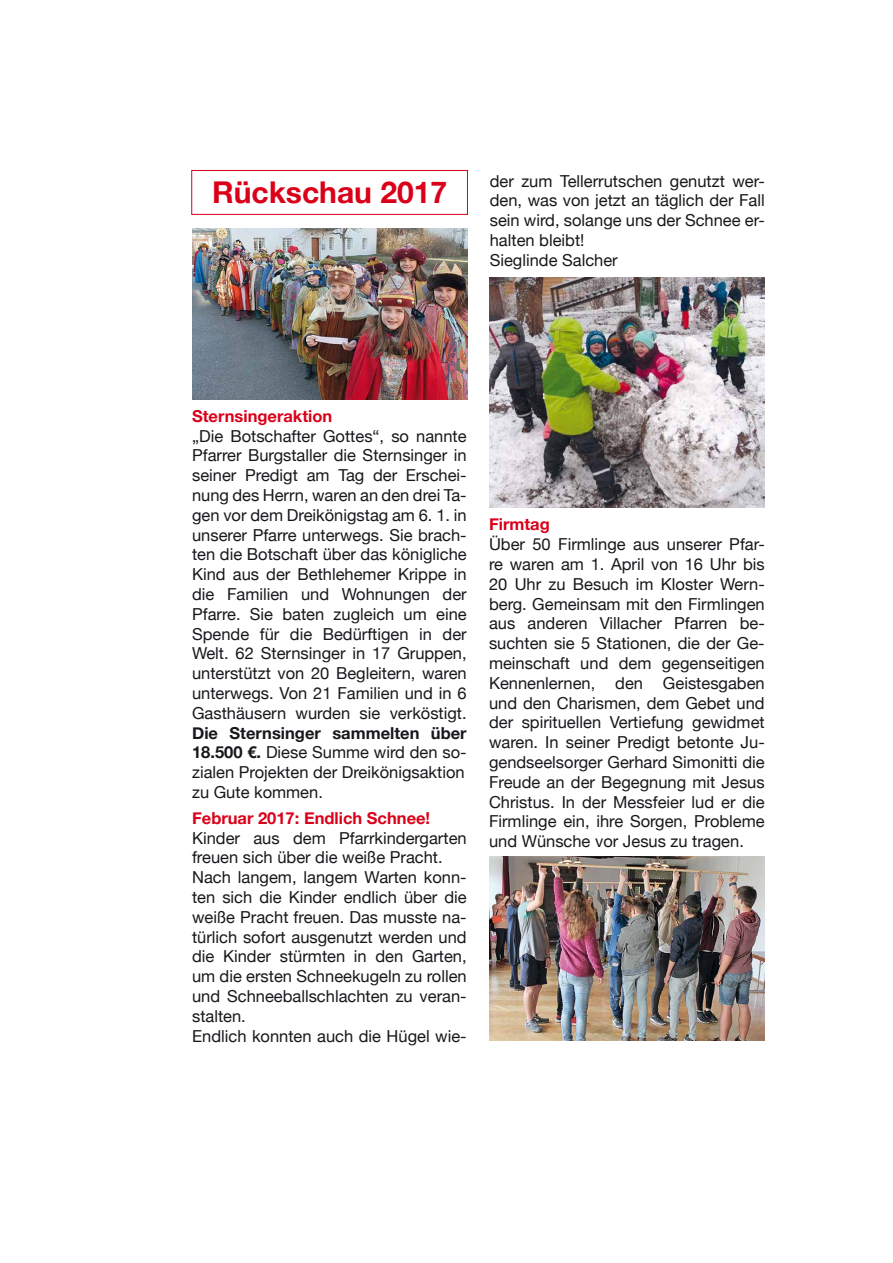
<style>
.page{position:relative;width:893px;height:1263px;background:#fff}
.page>*{position:absolute;margin:0;border:0;box-sizing:border-box;transform-origin:0 0}
.t1{font:700 30px "Helvetica Neue";color:#da001a}
.t2{font:16.5px/19.8px "Helvetica Neue";color:#1a171c}
.t3{font:700 16.5px "Helvetica Neue";color:#da001a}
.s1{font-weight:700}
</style>
<div class="page">
<div style="left:191px;top:170px;width:277px;height:45px;border:1px solid #da001a"></div>
<img style="left:192px;top:229px;width:276px;height:170px">
<img style="left:489px;top:277px;width:276px;height:231px">
<img style="left:490px;top:857px;width:275px;height:183px">
<h1 class="t1" style="left:212px;top:169px;width:237px">Rückschau 2017</h1>
<p class="t2" style="left:490px;top:172px;width:276px">der zum Tellerrutschen genutzt wer&shy;den, was von jetzt an täglich der Fall sein wird, solange uns der Schnee er&shy;halten bleibt!<br>Sieglinde Salcher</p>
<p class="t3" style="left:192px;top:403px;width:142px">Sternsingeraktion</p>
<p class="t2" style="left:192px;top:427px;width:276px;text-align:justify">„Die Botschafter Gottes“, so nannte Pfarrer Burgstaller die Sternsinger in seiner Predigt am Tag der Erschei&shy;nung des Herrn, waren an den drei Ta&shy;gen vor dem Dreikönigstag am 6. 1. in unserer Pfarre unterwegs. Sie brach&shy;ten die Botschaft über das königliche Kind aus der Bethlehemer Krippe in die Familien und Wohnungen der Pfarre. Sie baten zugleich um eine Spende für die Bedürftigen in der Welt. 62 Sternsinger in 17 Gruppen, unterstützt von 20 Begleitern, waren unterwegs. Von 21 Familien und in 6<br>Gasthäusern wurden sie verköstigt.</p>
<p class="t2" style="left:192px;top:724px;width:276px"><span class="s1">Die Sternsinger sammelten über<br>18.500 €.</span> Diese Summe wird den so&shy;zialen Projekten der Dreikönigsaktion zu Gute kommen.</p>
<p class="t3" style="left:192px;top:805px;width:240px">Februar 2017: Endlich Schnee!</p>
<p class="t2" style="left:192px;top:829px;width:276px">Kinder aus dem Pfarrkindergarten freuen sich über die weiße Pracht.<br>Nach langem, langem Warten konn&shy;ten sich die Kinder endlich über die weiße Pracht freuen. Das musste na&shy;türlich sofort ausgenutzt werden und die Kinder stürmten in den Garten, um die ersten Schneekugeln zu rollen und Schneeballschlachten zu veran&shy;stalten.<br>Endlich konnten auch die Hügel wie-</p>
<p class="t3" style="left:489px;top:511px;width:62px">Firmtag</p>
<p class="t2" style="left:489px;top:535px;width:277px;text-align:justify">Über 50 Firmlinge aus unserer Pfar&shy;re waren am 1. April von 16 Uhr bis 20 Uhr zu Besuch im Kloster Wern&shy;berg. Gemeinsam mit den Firmlingen aus anderen Villacher Pfarren be&shy;suchten sie 5 Stationen, die der Ge&shy;meinschaft und dem gegenseitigen Kennenlernen, den Geistesgaben und den Charismen, dem Gebet und der spirituellen Vertiefung gewidmet waren. In seiner Predigt betonte Ju&shy;gendseelsorger Gerhard Simonitti die Freude an der Begegnung mit Jesus Christus. In der Messfeier lud er die Firmlinge ein, ihre Sorgen, Probleme und Wünsche vor Jesus zu tragen.</p>
</div>
